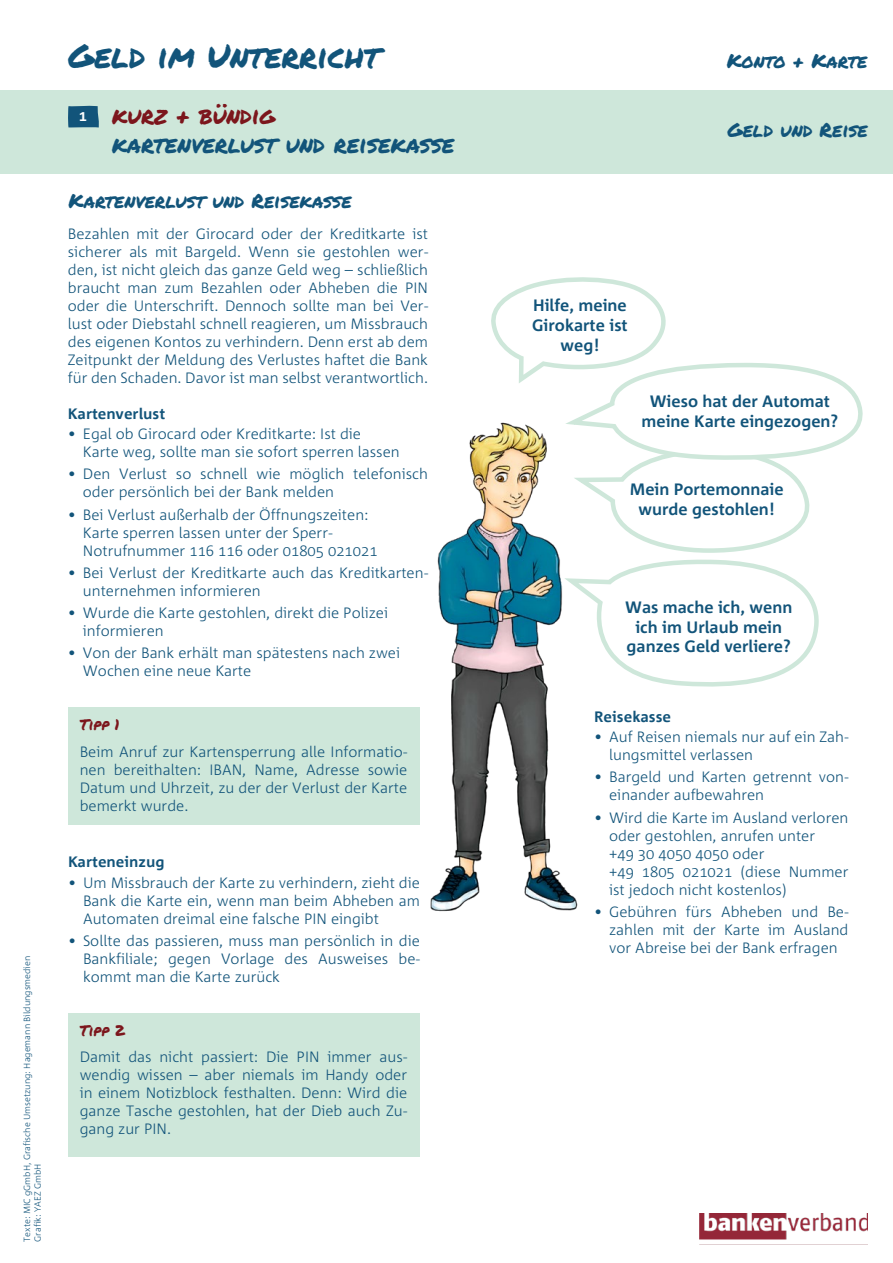
<style>
.page{position:relative;width:893px;height:1263px;background:#fff}
.page>*{position:absolute;margin:0;border:0;box-sizing:border-box;transform-origin:0 0}
.t1{font:33px "Permanent Marker";color:#12547a}
.Überschrift_h2_rot{font:24px "Permanent Marker";color:#12547a}
.Überschrift_h2_rot-2{font:24px "Permanent Marker";color:#7c161c}
.Überschrift{font:19.5px "Permanent Marker";color:#12547a}
.Sprechblase{font:700 16.5px/19.8px "Corpid";color:#12547a;text-align:center}
.Fliestext_9_pt{font:300 15px/18px "Corpid";color:#12547a}
.Fließtext_9pt{font:300 15px/18px "Corpid";color:#12547a;text-align:justify}
.Fliestext_9_pt-2{font:700 15px "Corpid Office";color:#12547a}
.Info{font:15px "Permanent Marker";color:#7c161c}
.Fließtext_9pt-2{font:300 9px "Corpid";color:#12547a}
.s1{font-family:"Corpid";font-weight:700;font-size:15px;color:#fff}
</style>
<div class="page">
<div style="left:0;top:90px;width:893px;height:83px;background:#cee7da"></div>
<svg style="left:68px;top:106px;width:31px;height:22px"></svg>
<img style="left:700px;top:1213px;width:168px;height:32px">
<div style="left:68px;top:707px;width:352px;height:118px;background:#cee7da"></div>
<div style="left:68px;top:1013px;width:352px;height:143px;background:#cee7da"></div>
<svg style="left:491px;top:277px;width:372px;height:410px"></svg>
<img style="left:430px;top:405px;width:164px;height:507px">
<p class="Fließtext_9pt-2" style="left:22px;top:1242px;width:287px;rotate:-90deg">Texte: MIC gGmbH, Grafische Umsetzung: Hagemann Bildungsmedien</p>
<p class="Fließtext_9pt-2" style="left:33px;top:1242px;width:79px;rotate:-90deg">Grafik: YAEZ GmbH</p>
<h1 class="t1" style="left:68px;top:31px;width:313px">Geld im Unterricht</h1>
<h3 class="Überschrift" style="left:727px;top:46px;width:142px">Konto + Karte</h3>
<p class="Überschrift_h2_rot-2" style="left:79px;top:98px;width:198px"><span class="s1">1</span> kurz + bündig</p>
<p class="Überschrift_h2_rot" style="left:112px;top:127px;width:344px">kartenverlust und reisekasse</p>
<h3 class="Überschrift" style="left:727px;top:116px;width:142px">Geld und Reise</h3>
<p class="Überschrift" style="left:69px;top:186px;width:284px">Kartenverlust und Reisekasse</p>
<p class="Fliestext_9_pt" style="left:68px;top:225px;width:362px;text-align:justify">Bezahlen mit der Girocard oder der Kreditkarte ist sicherer als mit Bargeld. Wenn sie gestohlen wer&shy;den, ist nicht gleich das ganze Geld weg – schließlich braucht man zum Bezahlen oder Abheben die PIN oder die Unterschrift. Dennoch sollte man bei Ver&shy;lust oder Diebstahl schnell reagieren, um Missbrauch des eigenen Kontos zu verhindern. Denn erst ab dem Zeitpunkt der Meldung des Verlustes haftet die Bank für den Schaden. Davor ist man selbst verantwortlich.</p>
<p class="Fliestext_9_pt-2" style="left:68px;top:406px;width:99px">Kartenverlust</p>
<p class="Fliestext_9_pt" style="left:83px;top:425px;width:318px;text-indent:-15px">• Egal ob Girocard oder Kreditkarte: Ist die<br>Karte weg, sollte man sie sofort sperren lassen</p>
<p class="Fliestext_9_pt" style="left:83px;top:465px;width:347px;text-indent:-15px">• Den Verlust so schnell wie möglich telefonisch oder persönlich bei der Bank melden</p>
<p class="Fliestext_9_pt" style="left:83px;top:506px;width:296px;text-indent:-15px">• Bei Verlust außerhalb der Öffnungszeiten:<br>Karte sperren lassen unter der Sperr-<br>Notrufnummer 116 116 oder 01805 021021</p>
<p class="Fliestext_9_pt" style="left:83px;top:564px;width:347px;text-indent:-15px">• Bei Verlust der Kreditkarte auch das Kreditkarten&shy;unternehmen informieren</p>
<p class="Fliestext_9_pt" style="left:83px;top:604px;width:307px;text-indent:-15px">• Wurde die Karte gestohlen, direkt die Polizei informieren</p>
<p class="Fliestext_9_pt" style="left:83px;top:644px;width:319px;text-indent:-15px">• Von der Bank erhält man spätestens nach zwei<br>Wochen eine neue Karte</p>
<p class="Info" style="left:80px;top:714px;width:42px">Tipp 1</p>
<p class="Fließtext_9pt" style="left:80px;top:743px;width:329px">Beim Anruf zur Kartensperrung alle Informatio&shy;nen bereithalten: IBAN, Name, Adresse sowie Datum und Uhrzeit, zu der der Verlust der Karte bemerkt wurde.</p>
<p class="Fliestext_9_pt-2" style="left:68px;top:854px;width:98px">Karteneinzug</p>
<p class="Fliestext_9_pt" style="left:83px;top:873px;width:338px;text-align:justify;text-indent:-15px">• Um Missbrauch der Karte zu verhindern, zieht die Bank die Karte ein, wenn man beim Abheben am Automaten dreimal eine falsche PIN eingibt</p>
<p class="Fliestext_9_pt" style="left:83px;top:932px;width:338px;text-align:justify;text-indent:-15px">• Sollte das passieren, muss man persönlich in die Bankfiliale; gegen Vorlage des Ausweises be&shy;kommt man die Karte zurück</p>
<p class="Info" style="left:80px;top:1019px;width:46px">Tipp 2</p>
<p class="Fließtext_9pt" style="left:80px;top:1048px;width:329px">Damit das nicht passiert: Die PIN immer aus&shy;wendig wissen – aber niemals im Handy oder in einem Notizblock festhalten. Denn: Wird die ganze Tasche gestohlen, hat der Dieb auch Zu&shy;gang zur PIN.</p>
<p class="Sprechblase" style="left:532px;top:295px;width:97px">Hilfe, meine<br>Girokarte ist weg!</p>
<p class="Sprechblase" style="left:641px;top:391px;width:198px">Wieso hat der Automat meine Karte eingezogen?</p>
<p class="Sprechblase" style="left:630px;top:480px;width:155px">Mein Portemonnaie wurde gestohlen!</p>
<p class="Sprechblase" style="left:625px;top:597px;width:169px">Was mache ich, wenn ich im Urlaub mein ganzes Geld verliere?</p>
<p class="Fliestext_9_pt-2" style="left:594px;top:708px;width:78px">Reisekasse</p>
<p class="Fliestext_9_pt" style="left:609px;top:728px;width:241px;text-indent:-15px">• Auf Reisen niemals nur auf ein Zah&shy;lungsmittel verlassen</p>
<p class="Fliestext_9_pt" style="left:609px;top:768px;width:241px;text-indent:-15px">• Bargeld und Karten getrennt von&shy;einander aufbewahren</p>
<p class="Fliestext_9_pt" style="left:609px;top:808px;width:241px;text-indent:-15px">• Wird die Karte im Ausland verloren oder gestohlen, anrufen unter<br>+49 30 4050 4050 oder<br>+49 1805 021021 (diese Nummer ist jedoch nicht kostenlos)</p>
<p class="Fliestext_9_pt" style="left:609px;top:903px;width:241px;text-align:justify;text-indent:-15px">• Gebühren fürs Abheben und Be&shy;zahlen mit der Karte im Ausland vor Abreise bei der Bank erfragen</p>
</div>
